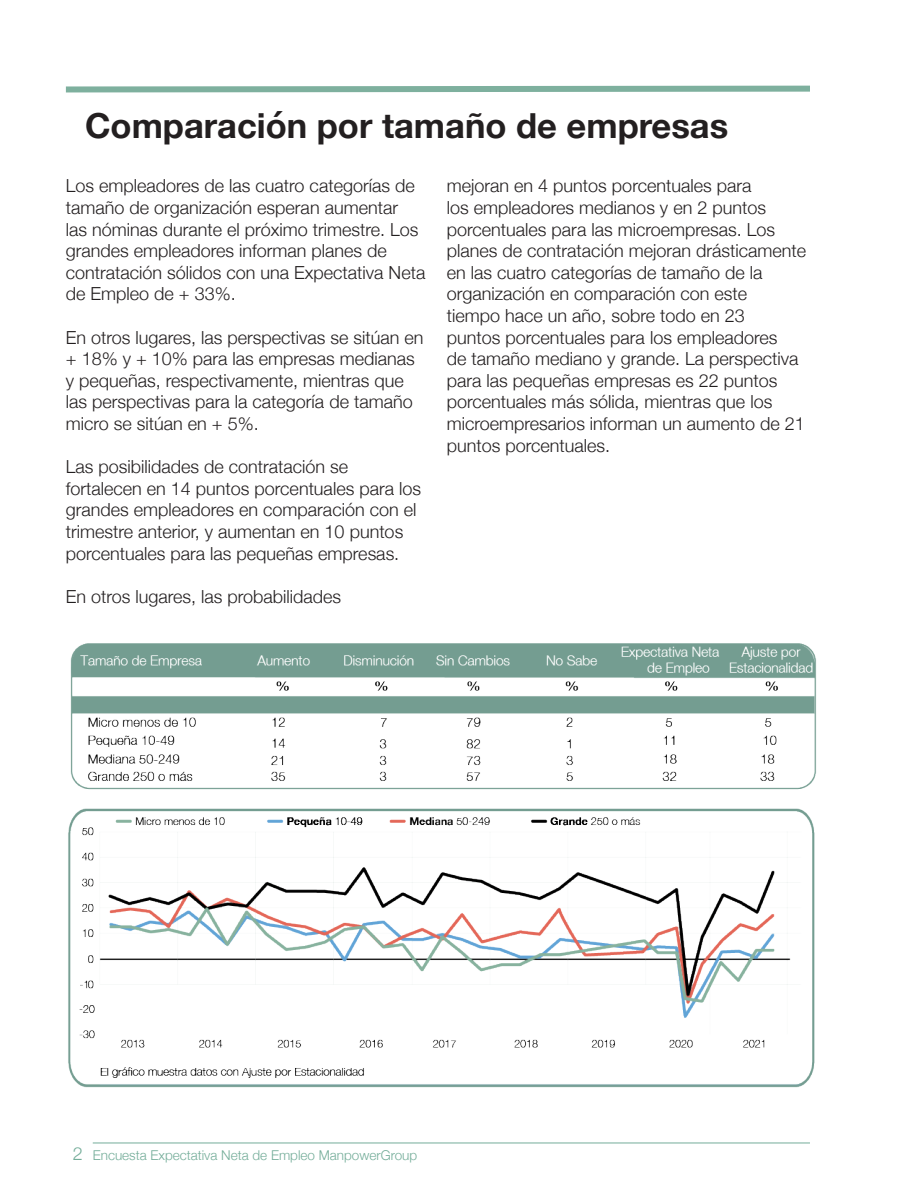
<style>
.page{position:relative;width:918px;height:1188px;background:#fff}
.page>*{position:absolute;margin:0;border:0;box-sizing:border-box;transform-origin:0 0}
.t1{font:700 34.5px "Helvetica Neue";color:#231f20}
.t2{font:300 18px/21.6px "Helvetica Neue";color:#231f20}
.t3{font:300 18px "Helvetica Neue";color:#74ad99}
.t4{font:300 13.5px "Helvetica Neue";color:#74ad99}
</style>
<div class="page">
<hr style="left:93px;top:1143px;width:717px;height:1px;background:#74ad99">
<svg style="left:65px;top:85px;width:745px;height:8px"></svg>
<img style="left:68px;top:643px;width:748px;height:445px">
<p class="t1" style="left:85px;top:98px;width:645px">Comparación por tamaño de empresas</p>
<p class="t2" style="left:66px;top:174px;width:361px">Los empleadores de las cuatro categorías de tamaño de organización esperan aumentar<br>las nóminas durante el próximo trimestre. Los grandes empleadores informan planes de contratación sólidos con una Expectativa Neta de Empleo de + 33%.</p>
<p class="t2" style="left:66px;top:325px;width:359px">En otros lugares, las perspectivas se sitúan en + 18% y + 10% para las empresas medianas y pequeñas, respectivamente, mientras que las perspectivas para la categoría de tamaño micro se sitúan en + 5%.</p>
<p class="t2" style="left:66px;top:455px;width:357px">Las posibilidades de contratación se fortalecen en 14 puntos porcentuales para los grandes empleadores en comparación con el trimestre anterior, y aumentan en 10 puntos porcentuales para las pequeñas empresas.</p>
<p class="t2" style="left:66px;top:584px;width:277px">En otros lugares, las probabilidades</p>
<p class="t2" style="left:447px;top:174px;width:361px">mejoran en 4 puntos porcentuales para<br>los empleadores medianos y en 2 puntos porcentuales para las microempresas. Los planes de contratación mejoran drásticamente en las cuatro categorías de tamaño de la organización en comparación con este<br>tiempo hace un año, sobre todo en 23<br>puntos porcentuales para los empleadores<br>de tamaño mediano y grande. La perspectiva para las pequeñas empresas es 22 puntos porcentuales más sólida, mientras que los microempresarios informan un aumento de 21 puntos porcentuales.</p>
<p class="t3" style="left:73px;top:1139px;width:12px">2</p>
<p class="t4" style="left:93px;top:1145px;width:326px">Encuesta Expectativa Neta de Empleo ManpowerGroup</p>
</div>
